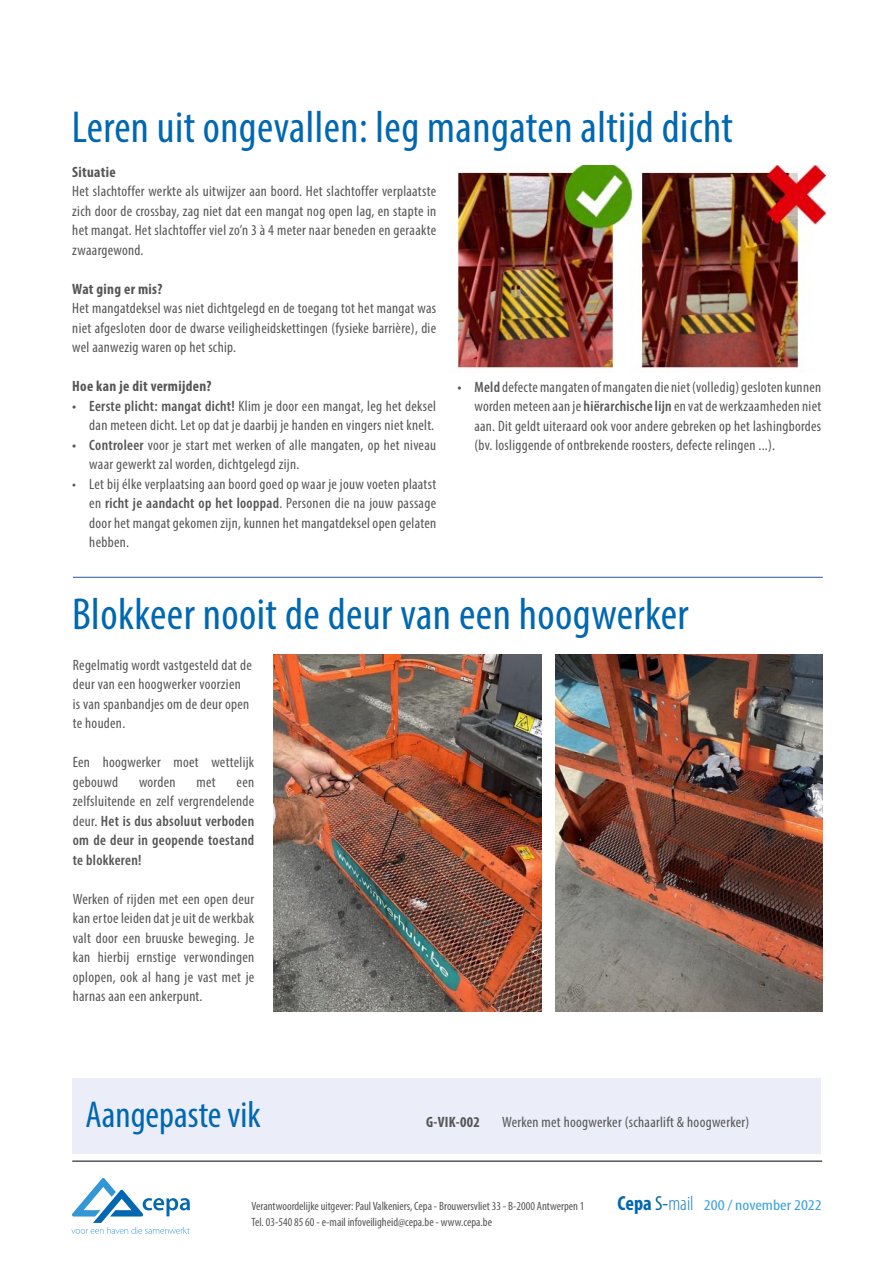
<style>
.page{position:relative;width:893px;height:1263px;background:#fff}
.page>*{position:absolute;margin:0;border:0;box-sizing:border-box;transform-origin:0 0}
.t1{font:condensed 45px "Myriad Pro";letter-spacing:.01em;color:#0067b1}
.t2{font:condensed 37.5px "Myriad Pro";color:#0067b1}
.t3{font:condensed 15px/19.5px "Myriad Pro";letter-spacing:.02em;color:#565655;text-align:justify}
.t4{font:600 condensed 15px/19.5px "Myriad Pro";letter-spacing:.02em;color:#565655;text-align:justify}
.t5{font:700 condensed 15px "Myriad Pro";letter-spacing:.02em;color:#565655}
.t6{font:condensed 15px "Myriad Pro";color:#41a4dc;scale:1.2 1}
.t7{font:condensed 12px/16.5px "Myriad Pro";color:#565655}
.s1{font-weight:600}
.s2{font-weight:400}
.s3{font-weight:700;font-size:20.4px;color:#0067b1}
.s4{font-size:20.4px;color:#0067b1}
.s5{font-weight:300;font-size:20.4px;color:#1b7fc3}
</style>
<div class="page">
<svg style="left:71px;top:1178px;width:119px;height:56px"></svg>
<hr style="left:72px;top:1161px;width:750px;height:1px;background:#000">
<img style="left:274px;top:655px;width:268px;height:357px">
<img style="left:555px;top:655px;width:268px;height:357px">
<div style="left:73px;top:1078px;width:748px;height:75px;background:#ebeef9"></div>
<img style="left:456px;top:166px;width:371px;height:203px">
<hr style="left:73px;top:577px;width:750px;height:1px;background:#22599b">
<h1 class="t1" style="left:72px;top:100px;width:663px">Leren uit ongevallen: leg mangaten altijd dicht</h1>
<p class="t5" style="left:72px;top:162px;width:45px">Situatie</p>
<p class="t3" style="left:72px;top:181px;width:365px">Het slachtoffer werkte als uitwijzer aan boord. Het slachtoffer verplaatste zich door de crossbay, zag niet dat een mangat nog open lag, en stapte in het mangat. Het slachtoffer viel zo’n 3 à 4 meter naar beneden en geraakte zwaargewond.</p>
<p class="t5" style="left:72px;top:279px;width:92px">Wat ging er mis?</p>
<p class="t3" style="left:72px;top:298px;width:365px">Het mangatdeksel was niet dichtgelegd en de toegang tot het mangat was niet afgesloten door de dwarse veiligheidskettingen (fysieke barrière), die wel aanwezig waren op het schip.</p>
<p class="t5" style="left:72px;top:377px;width:141px">Hoe kan je dit vermijden?</p>
<p class="t3" style="left:72px;top:396px;width:365px;text-align:right"><span class="s1">• Eerste plicht: mangat dicht!</span> Klim je door een mangat, leg het deksel dan meteen dicht. Let op dat je daarbij je handen en vingers niet knelt.</p>
<p class="t3" style="left:89px;top:435px;width:348px;text-indent:-17px"><span class="s1">• Controleer</span> voor je start met werken of alle mangaten, op het niveau waar gewerkt zal worden, dichtgelegd zijn.</p>
<p class="t3" style="left:89px;top:474px;width:348px;text-indent:-17px">• Let bij élke verplaatsing aan boord goed op waar je jouw voeten plaatst en <span class="s1">richt je aandacht op het looppad</span>. Personen die na jouw passage door het mangat gekomen zijn, kunnen het mangatdeksel open gelaten hebben.</p>
<p class="t3" style="left:474px;top:377px;width:348px;text-indent:-17px"><span class="s1">• Meld</span> defecte mangaten of mangaten die niet (volledig) gesloten kunnen worden meteen aan je <span class="s1">hiërarchische lijn</span> en vat de werkzaamheden niet aan. Dit geldt uiteraard ook voor andere gebreken op het lashingbordes (bv. losliggende of ontbrekende roosters, defecte relingen ...).</p>
<h1 class="t1" style="left:72px;top:587px;width:618px">Blokkeer nooit de deur van een hoogwerker</h1>
<p class="t3" style="left:73px;top:655px;width:180px;text-align:left">Regelmatig wordt vastgesteld dat de deur van een hoogwerker voorzien is van spanbandjes om de deur open te houden.</p>
<p class="t3" style="left:73px;top:752px;width:183px">Een hoogwerker moet wettelijk gebouwd</p>
<p class="t3" style="left:139px;top:772px;width:38px">worden</p>
<p class="t3" style="left:197px;top:772px;width:21px">met</p>
<p class="t4" style="left:73px;top:772px;width:183px;text-indent:164px"><span class="s2">een zelfsluitende en zelf vergrendelende deur.</span> Het is dus absoluut verboden om de deur in geopende toestand te blokkeren!</p>
<p class="t3" style="left:73px;top:889px;width:183px">Werken of rijden met een open deur kan ertoe leiden dat je uit de werkbak valt door een bruuske beweging. Je kan hierbij ernstige verwondingen oplopen, ook al hang je vast met je harnas aan een ankerpunt.</p>
<h2 class="t2" style="left:86px;top:1091px;width:177px">Aangepaste vik</h2>
<p class="t5" style="left:426px;top:1112px;width:55px">G-VIK-002</p>
<p class="t3" style="left:502px;top:1112px;width:249px">Werken met hoogwerker (schaarlift &amp; hoogwerker)</p>
<p class="t7" style="left:252px;top:1197px;width:334px">Verantwoordelijke uitgever: Paul Valkeniers, Cepa - Brouwersvliet 33 - B-2000 Antwerpen 1<br>Tel. 03-540 85 60 - e-mail infoveiligheid@cepa.be - www.cepa.be</p>
<p class="t6" style="left:618px;top:1196px;width:172px"><span class="s3">Cepa</span> <span class="s4">S-</span><span class="s5">mail</span> 200 / november 2022</p>
</div>
